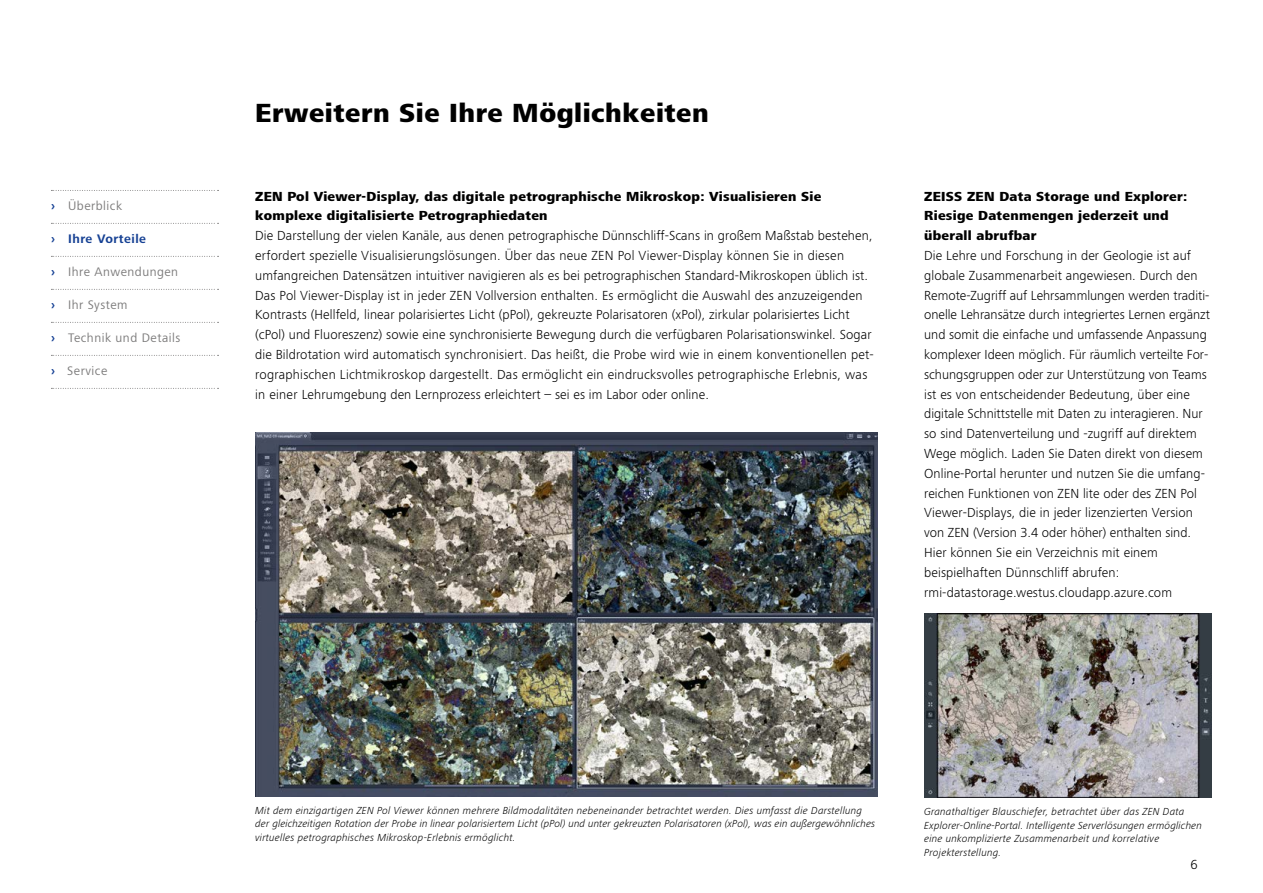
<style>
.page{position:relative;width:1263px;height:893px;background:#fff}
.page>*{position:absolute;margin:0;border:0;box-sizing:border-box;transform-origin:0 0}
.Headline_bold{font:800 27px "ZEISS Frutiger Next W1 G";letter-spacing:.02em;color:#000}
.Copy_Light{font:300 13.5px/19.8px "ZEISS Frutiger Next W1 G";letter-spacing:.01em;color:#000}
.Copy_Headline_bold{font:800 13.5px/19.8px "ZEISS Frutiger Next W1 G";letter-spacing:.02em;color:#000}
.t1{font:12.75px "ZEISS Frutiger Next W1 G";letter-spacing:.04em;color:#7c7b7b}
.t2{font:700 12.75px "ZEISS Frutiger Next W1 G";letter-spacing:.04em;color:#164194}
.Caption_Light_Italic{font:italic 300 10.5px/13.5px "ZEISS Frutiger Next W1 G";letter-spacing:.02em;color:#000}
.s1{font-weight:700;color:#164194}
</style>
<div class="page">
<img style="left:924px;top:614px;width:288px;height:183px">
<img style="left:255px;top:432px;width:622px;height:365px">
<svg style="left:51px;top:190px;width:168px;height:1px"></svg>
<svg style="left:51px;top:223px;width:168px;height:1px"></svg>
<svg style="left:51px;top:256px;width:168px;height:1px"></svg>
<svg style="left:51px;top:289px;width:168px;height:1px"></svg>
<svg style="left:51px;top:322px;width:168px;height:1px"></svg>
<svg style="left:51px;top:355px;width:168px;height:1px"></svg>
<svg style="left:51px;top:388px;width:168px;height:1px"></svg>
<p class="t1" style="left:51px;top:197px;width:73px"><span class="s1">›</span> Überblick</p>
<p class="t2" style="left:51px;top:230px;width:97px">› Ihre Vorteile</p>
<p class="t1" style="left:51px;top:263px;width:129px"><span class="s1">›</span> Ihre Anwendungen</p>
<p class="t1" style="left:51px;top:296px;width:78px"><span class="s1">›</span> Ihr System</p>
<p class="t1" style="left:51px;top:329px;width:131px"><span class="s1">›</span> Technik und Details</p>
<p class="t1" style="left:51px;top:362px;width:58px"><span class="s1">›</span> Service</p>
<p class="Headline_bold" style="left:255px;top:93px;width:455px">Erweitern Sie Ihre Möglichkeiten</p>
<p class="Copy_Headline_bold" style="left:255px;top:186px;width:568px">ZEN Pol Viewer-Display, das digitale petrographische Mikroskop: Visualisieren Sie komplexe digitalisierte Petrographiedaten</p>
<p class="Copy_Light" style="left:255px;top:225px;width:620px">Die Darstellung der vielen Kanäle, aus denen petrographische Dünnschliff-Scans in großem Maßstab bestehen, erfordert spezielle Visualisierungslösungen. Über das neue ZEN Pol Viewer-Display können Sie in diesen umfangreichen Datensätzen intuitiver navigieren als es bei petrographischen Standard-Mikroskopen üblich ist.<br>Das Pol Viewer-Display ist in jeder ZEN Vollversion enthalten. Es ermöglicht die Auswahl des anzuzeigenden Kontrasts (Hellfeld, linear polarisiertes Licht (pPol), gekreuzte Polarisatoren (xPol), zirkular polarisiertes Licht (cPol) und Fluoreszenz) sowie eine synchronisierte Bewegung durch die verfügbaren Polarisationswinkel. Sogar die Bildrotation wird automatisch synchronisiert. Das heißt, die Probe wird wie in einem konventionellen pet&shy;rographischen Lichtmikroskop dargestellt. Das ermöglicht ein eindrucksvolles petrographische Erlebnis, was in einer Lehrumgebung den Lernprozess erleichtert – sei es im Labor oder online.</p>
<p class="Copy_Headline_bold" style="left:924px;top:186px;width:264px">ZEISS ZEN Data Storage und Explorer:</p>
<p class="Copy_Headline_bold" style="left:924px;top:205px;width:246px">Riesige Datenmengen jederzeit und überall abrufbar</p>
<p class="Copy_Light" style="left:924px;top:245px;width:287px">Die Lehre und Forschung in der Geologie ist auf globale Zusammenarbeit angewiesen. Durch den Remote-Zugriff auf Lehrsammlungen werden traditi&shy;onelle Lehransätze durch integriertes Lernen ergänzt und somit die einfache und umfassende Anpassung komplexer Ideen möglich. Für räumlich verteilte For&shy;schungsgruppen oder zur Unterstützung von Teams ist es von entscheidender Bedeutung, über eine digitale Schnittstelle mit Daten zu interagieren. Nur so sind Datenverteilung und -zugriff auf direktem Wege möglich. Laden Sie Daten direkt von diesem Online-Portal herunter und nutzen Sie die umfang&shy;reichen Funktionen von ZEN lite oder des ZEN Pol Viewer-Displays, die in jeder lizenzierten Version von ZEN (Version 3.4 oder höher) enthalten sind.</p>
<p class="Copy_Light" style="left:924px;top:542px;width:235px">Hier können Sie ein Verzeichnis mit einem beispielhaften Dünnschliff abrufen:</p>
<p class="Copy_Light" style="left:924px;top:581px;width:249px">rmi-datastorage.westus.cloudapp.azure.com</p>
<p class="Caption_Light_Italic" style="left:255px;top:803px;width:621px">Mit dem einzigartigen ZEN Pol Viewer können mehrere Bildmodalitäten nebeneinander betrachtet werden. Dies umfasst die Darstellung der gleichzeitigen Rotation der Probe in linear polarisiertem Licht (pPol) und unter gekreuzten Polarisatoren (xPol), was ein außergewöhnliches virtuelles petrographisches Mikroskop-Erlebnis ermöglicht.</p>
<p class="Caption_Light_Italic" style="left:924px;top:805px;width:279px">Granathaltiger Blauschiefer, betrachtet über das ZEN Data Explorer-Online-Portal. Intelligente Serverlösungen ermöglichen eine unkomplizierte Zusammenarbeit und korrelative Projekterstellung.</p>
<p class="Copy_Light" style="left:1190px;top:854px;width:9px">6</p>
</div>
